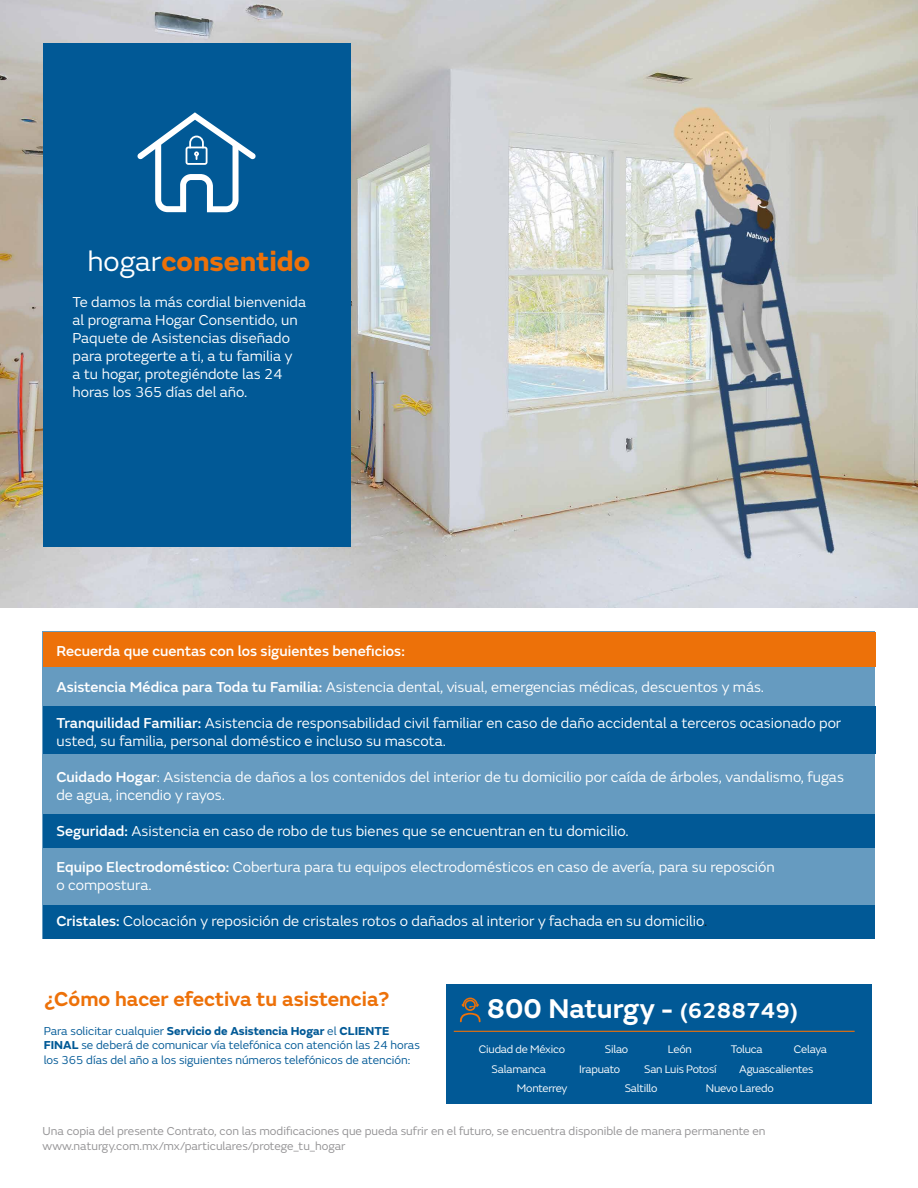
<style>
.page{position:relative;width:918px;height:1188px;background:#fff}
.page>*{position:absolute;margin:0;border:0;box-sizing:border-box;transform-origin:0 0}
.t1{font:700 28.95px "FS Emeric";color:#ed7109}
.t2{font:600 28.35px "FS Emeric";color:#fff}
.t3{font:600 21px "FS Emeric";color:#ed7109}
.t4{font:15px/18px "FS Emeric";color:#fff}
.t5{font:500 15px "FS Emeric";color:#fff}
.t6{font:12px/14.4px "FS Emeric";color:#015996}
.t7{font:12px/14.4px "FS Emeric";color:#929193}
.t8{font:11.4px "FS Emeric";letter-spacing:-.02em;color:#fff}
.s1{font-weight:400;color:#fff}
.s2{font-weight:500}
.s3{color:#1d1d1b}
.s4{font-weight:700}
.s5{font-size:22.5px}
</style>
<div class="page">
<div style="left:42px;top:631px;width:833px;height:308px;background:#669bc0"></div>
<div style="left:43px;top:706px;width:833px;height:48px;background:#015996"></div>
<div style="left:43px;top:815px;width:832px;height:33px;background:#015996"></div>
<div style="left:43px;top:905px;width:832px;height:34px;background:#015996"></div>
<div style="left:43px;top:632px;width:833px;height:34px;background:#ed7109"></div>
<img style="left:0;top:0;width:918px;height:607px">
<div style="left:43px;top:43px;width:307px;height:504px;background:#015996"></div>
<svg style="left:137px;top:112px;width:119px;height:100px"></svg>
<div style="left:447px;top:984px;width:425px;height:119px;background:#015996"></div>
<hr style="left:454px;top:1031px;width:401px;height:1px;background:#ed7109">
<svg style="left:460px;top:998px;width:21px;height:24px"></svg>
<h1 class="t1" style="left:87px;top:239px;width:224px"><span class="s1">hogar</span>consentido</h1>
<p class="t4" style="left:73px;top:293px;width:235px">Te damos la más cordial bienvenida al programa Hogar Consentido, un<br>Paquete de Asistencias diseñado para protegerte a ti, a tu familia y<br>a tu hogar, protegiéndote las 24 horas los 365 días del año.</p>
<p class="t5" style="left:56px;top:640px;width:350px">Recuerda que cuentas con los siguientes beneficios:</p>
<p class="t4" style="left:56px;top:677px;width:709px"><span class="s2">Asistencia Médica para Toda tu Familia:</span> Asistencia dental, visual, emergencias médicas, descuentos y más.</p>
<p class="t4" style="left:56px;top:713px;width:786px"><span class="s2">Tranquilidad Familiar:</span> Asistencia de responsabilidad civil familiar en caso de daño accidental a terceros ocasionado por usted, su familia, personal doméstico e incluso su mascota.</p>
<p class="t4" style="left:56px;top:767px;width:789px"><span class="s2">Cuidado Hogar</span>: Asistencia de daños a los contenidos del interior de tu domicilio por caída de árboles, vandalismo, fugas de agua, incendio y rayos.</p>
<p class="t4" style="left:56px;top:821px;width:574px"><span class="s2">Seguridad:</span> Asistencia en caso de robo de tus bienes que se encuentran en tu domicilio.</p>
<p class="t4" style="left:56px;top:857px;width:720px"><span class="s2">Equipo Electrodoméstico:</span> Cobertura para tu equipos electrodomésticos en caso de avería, para su reposción o compostura.</p>
<p class="t4" style="left:56px;top:911px;width:652px"><span class="s2">Cristales:</span> Colocación y reposición de cristales rotos o dañados al interior y fachada en su domicilio<span class="s3">.</span></p>
<h3 class="t3" style="left:44px;top:982px;width:347px">¿Cómo hacer efectiva tu asistencia?</h3>
<p class="t6" style="left:44px;top:1023px;width:378px">Para solicitar cualquier <span class="s4">Servicio de Asistencia Hogar</span> el <span class="s4">CLIENTE<br>FINAL</span> se deberá de comunicar vía telefónica con atención las 24 horas los 365 días del año a los siguientes números telefónicos de atención:</p>
<h2 class="t2" style="left:487px;top:987px;width:313px">800 Naturgy - <span class="s5">(6288749)</span></h2>
<p class="t8" style="left:479px;top:1041px;width:88px">Ciudad de México</p>
<p class="t8" style="left:605px;top:1041px;width:25px">Silao</p>
<p class="t8" style="left:668px;top:1041px;width:25px">León</p>
<p class="t8" style="left:731px;top:1041px;width:33px">Toluca</p>
<p class="t8" style="left:794px;top:1041px;width:35px">Celaya</p>
<p class="t8" style="left:517px;top:1080px;width:52px">Monterrey</p>
<p class="t8" style="left:625px;top:1080px;width:34px">Saltillo</p>
<p class="t8" style="left:706px;top:1080px;width:69px">Nuevo Laredo</p>
<p class="t8" style="left:492px;top:1061px;width:56px">Salamanca</p>
<p class="t8" style="left:579px;top:1061px;width:42px">Irapuato</p>
<p class="t8" style="left:644px;top:1061px;width:74px">San Luis Potosí</p>
<p class="t8" style="left:739px;top:1061px;width:76px">Aguascalientes</p>
<p class="t7" style="left:43px;top:1123px;width:724px">Una copia del presente Contrato, con las modificaciones que pueda sufrir en el futuro, se encuentra disponible de manera permanente en www.naturgy.com.mx/mx/particulares/protege_tu_hogar</p>
</div>
